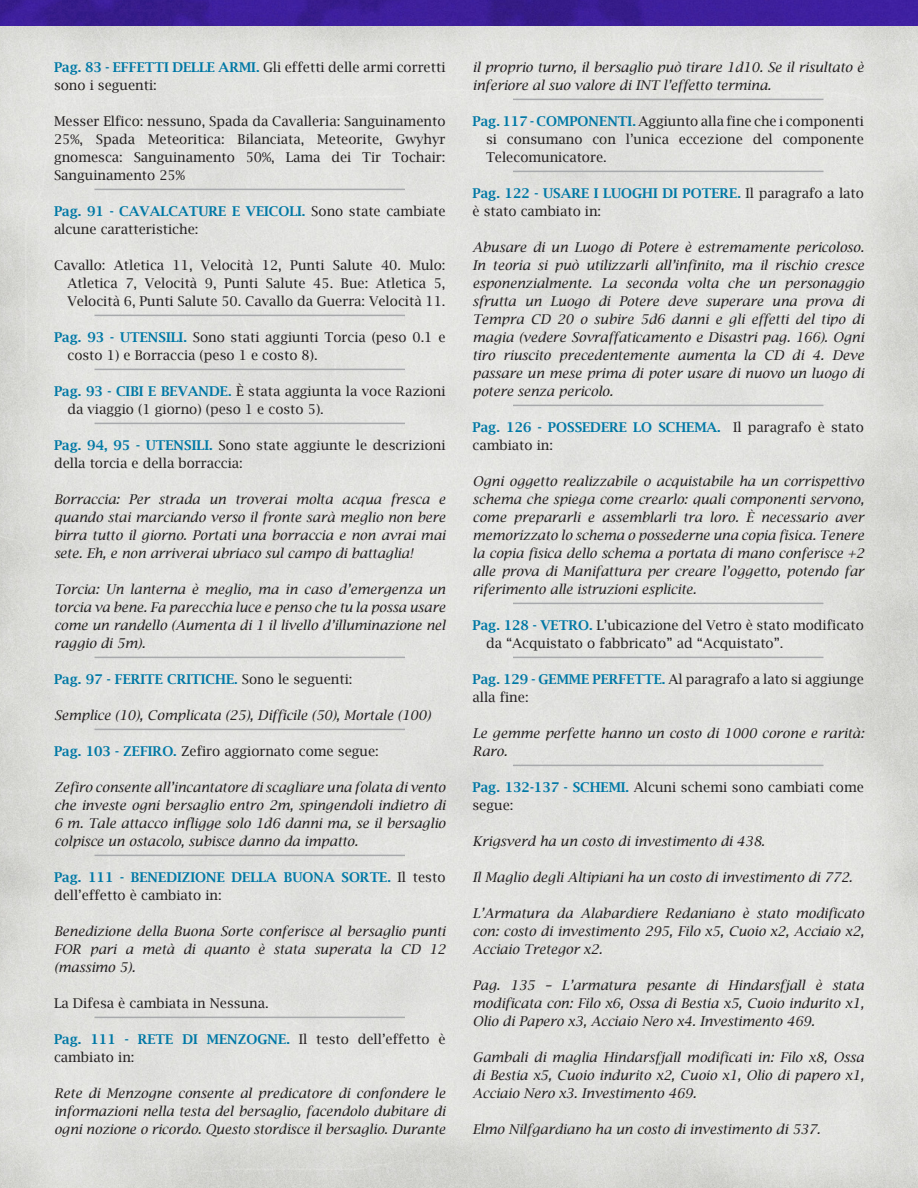
<style>
.page{position:relative;width:918px;height:1188px;background:#fff}
.page>*{position:absolute;margin:0;border:0;box-sizing:border-box;transform-origin:0 0}
.t1{font:italic 13.5px/18px "Lucida Bright";color:#231f20;text-align:justify}
.t2{font:13.5px/18px "Lucida Bright";color:#231f20}
.t3{font:600 13.5px/18px "Lucida Bright";color:#0078a5}
.s1{font-weight:600;color:#0078a5}
.s2{font-weight:400;color:#231f20}
</style>
<div class="page">
<img style="left:0;top:26px;width:918px;height:1162px">
<img style="left:0;top:0;width:918px;height:26px">
<hr style="left:94px;top:189px;width:311px;height:1px;background:#a7a9ac">
<hr style="left:94px;top:315px;width:311px;height:1px;background:#a7a9ac">
<hr style="left:94px;top:369px;width:311px;height:1px;background:#a7a9ac">
<hr style="left:94px;top:423px;width:311px;height:1px;background:#a7a9ac">
<hr style="left:94px;top:657px;width:311px;height:1px;background:#a7a9ac">
<hr style="left:94px;top:729px;width:311px;height:1px;background:#a7a9ac">
<hr style="left:94px;top:855px;width:311px;height:1px;background:#a7a9ac">
<hr style="left:94px;top:1017px;width:311px;height:1px;background:#a7a9ac">
<hr style="left:513px;top:99px;width:311px;height:1px;background:#a7a9ac">
<hr style="left:513px;top:171px;width:311px;height:1px;background:#a7a9ac">
<hr style="left:513px;top:405px;width:311px;height:1px;background:#a7a9ac">
<hr style="left:513px;top:603px;width:311px;height:1px;background:#a7a9ac">
<hr style="left:513px;top:657px;width:311px;height:1px;background:#a7a9ac">
<hr style="left:513px;top:765px;width:311px;height:1px;background:#a7a9ac">
<p class="t2" style="left:54px;top:58px;width:393px"><span class="s1">Pag. 83 - EFFETTI DELLE ARMI.</span> Gli effetti delle armi corretti sono i seguenti:</p>
<p class="t2" style="left:54px;top:112px;width:393px;text-align:justify">Messer Elfico: nessuno, Spada da Cavalleria: Sanguinamento 25%, Spada Meteoritica: Bilanciata, Meteorite, Gwyhyr gnomesca: Sanguinamento 50%, Lama dei Tir Tochair:<br>Sanguinamento 25%</p>
<p class="t2" style="left:54px;top:202px;width:393px"><span class="s1">Pag. 91 - CAVALCATURE E VEICOLI.</span> Sono state cambiate alcune caratteristiche:</p>
<p class="t2" style="left:68px;top:256px;width:379px;text-align:justify;text-indent:-14px">Cavallo: Atletica 11, Velocità 12, Punti Salute 40. Mulo:<br>Atletica 7, Velocità 9, Punti Salute 45. Bue: Atletica 5, Velocità 6, Punti Salute 50. Cavallo da Guerra: Velocità 11.</p>
<p class="t2" style="left:68px;top:328px;width:379px;text-indent:-14px"><span class="s1">Pag. 93 - UTENSILI.</span> Sono stati aggiunti Torcia (peso 0.1 e costo 1) e Borraccia (peso 1 e costo 8).</p>
<p class="t2" style="left:68px;top:382px;width:379px;text-indent:-14px"><span class="s1">Pag. 93 - CIBI E BEVANDE.</span> È stata aggiunta la voce Razioni da viaggio (1 giorno) (peso 1 e costo 5).</p>
<p class="t2" style="left:54px;top:436px;width:393px"><span class="s1">Pag. 94, 95 - UTENSILI.</span> Sono state aggiunte le descrizioni della torcia e della borraccia:</p>
<p class="t1" style="left:54px;top:490px;width:393px">Borraccia: Per strada un troverai molta acqua fresca e quando stai marciando verso il fronte sarà meglio non bere birra tutto il giorno. Portati una borraccia e non avrai mai sete. Eh, e non arriverai ubriaco sul campo di battaglia!</p>
<p class="t1" style="left:54px;top:580px;width:393px">Torcia: Un lanterna è meglio, ma in caso d’emergenza un torcia va bene. Fa parecchia luce e penso che tu la possa usare come un randello (Aumenta di 1 il livello d’illuminazione nel raggio di 5m).</p>
<p class="t3" style="left:54px;top:670px;width:300px">Pag. 97 - FERITE CRITICHE. <span class="s2">Sono le seguenti:</span></p>
<p class="t1" style="left:54px;top:706px;width:378px">Semplice (10), Complicata (25), Difficile (50), Mortale (100)</p>
<p class="t2" style="left:54px;top:742px;width:326px"><span class="s1">Pag. 103 - ZEFIRO.</span> Zefiro aggiornato come segue:</p>
<p class="t1" style="left:54px;top:778px;width:393px">Zefiro consente all’incantatore di scagliare una folata di vento che investe ogni bersaglio entro 2m, spingendoli indietro di 6 m. Tale attacco infligge solo 1d6 danni ma, se il bersaglio colpisce un ostacolo, subisce danno da impatto.</p>
<p class="t3" style="left:54px;top:868px;width:393px">Pag. 111 - BENEDIZIONE DELLA BUONA SORTE. <span class="s2">Il testo dell’effetto è cambiato in:</span></p>
<p class="t1" style="left:54px;top:922px;width:393px">Benedizione della Buona Sorte conferisce al bersaglio punti FOR pari a metà di quanto è stata superata la CD 12 (massimo 5).</p>
<p class="t2" style="left:54px;top:994px;width:216px">La Difesa è cambiata in Nessuna.</p>
<p class="t2" style="left:54px;top:1030px;width:393px"><span class="s1">Pag. 111 - RETE DI MENZOGNE.</span> Il testo dell’effetto è cambiato in:</p>
<p class="t1" style="left:54px;top:1084px;width:393px">Rete di Menzogne consente al predicatore di confondere le informazioni nella testa del bersaglio, facendolo dubitare di ogni nozione o ricordo. Questo stordisce il bersaglio. Durante</p>
<p class="t1" style="left:472px;top:58px;width:393px">il proprio turno, il bersaglio può tirare 1d10. Se il risultato è inferiore al suo valore di INT l’effetto termina.</p>
<p class="t2" style="left:486px;top:112px;width:380px;text-align:justify;text-indent:-14px"><span class="s1">Pag. 117 - COMPONENTI.</span> Aggiunto alla fine che i componenti si consumano con l’unica eccezione del componente Telecomunicatore.</p>
<p class="t2" style="left:472px;top:184px;width:393px"><span class="s1">Pag. 122 - USARE I LUOGHI DI POTERE.</span> Il paragrafo a lato è stato cambiato in:</p>
<p class="t1" style="left:472px;top:238px;width:393px">Abusare di un Luogo di Potere è estremamente pericoloso.<br>In teoria si può utilizzarli all’infinito, ma il rischio cresce esponenzialmente. La seconda volta che un personaggio sfrutta un Luogo di Potere deve superare una prova di Tempra CD 20 o subire 5d6 danni e gli effetti del tipo di magia (vedere Sovraffaticamento e Disastri pag. 166). Ogni tiro riuscito precedentemente aumenta la CD di 4. Deve passare un mese prima di poter usare di nuovo un luogo di potere senza pericolo.</p>
<p class="t2" style="left:472px;top:418px;width:393px"><span class="s1">Pag. 126 - POSSEDERE LO SCHEMA.</span> Il paragrafo è stato cambiato in:</p>
<p class="t1" style="left:472px;top:472px;width:393px">Ogni oggetto realizzabile o acquistabile ha un corrispettivo schema che spiega come crearlo: quali componenti servono, come prepararli e assemblarli tra loro. È necessario aver memorizzato lo schema o possederne una copia fisica. Tenere la copia fisica dello schema a portata di mano conferisce +2 alle prova di Manifattura per creare l’oggetto, potendo far riferimento alle istruzioni esplicite.</p>
<p class="t2" style="left:486px;top:616px;width:380px;text-indent:-14px"><span class="s1">Pag. 128 - VETRO.</span> L’ubicazione del Vetro è stato modificato da “Acquistato o fabbricato” ad “Acquistato”.</p>
<p class="t2" style="left:472px;top:670px;width:393px"><span class="s1">Pag. 129 - GEMME PERFETTE.</span> Al paragrafo a lato si aggiunge alla fine:</p>
<p class="t1" style="left:472px;top:724px;width:393px">Le gemme perfette hanno un costo di 1000 corone e rarità:<br>Raro.</p>
<p class="t2" style="left:472px;top:778px;width:393px"><span class="s1">Pag. 132-137 - SCHEMI.</span> Alcuni schemi sono cambiati come segue:</p>
<p class="t1" style="left:472px;top:832px;width:294px">Krigsverd ha un costo di investimento di 438.</p>
<p class="t1" style="left:472px;top:868px;width:382px">Il Maglio degli Altipiani ha un costo di investimento di 772.</p>
<p class="t1" style="left:472px;top:904px;width:393px">L’Armatura da Alabardiere Redaniano è stato modificato con: costo di investimento 295, Filo x5, Cuoio x2, Acciaio x2, Acciaio Tretegor x2.</p>
<p class="t1" style="left:472px;top:976px;width:393px">Pag. 135 – L’armatura pesante di Hindarsfjall è stata modificata con: Filo x6, Ossa di Bestia x5, Cuoio indurito x1, Olio di Papero x3, Acciaio Nero x4. Investimento 469.</p>
<p class="t1" style="left:472px;top:1048px;width:393px">Gambali di maglia Hindarsfjall modificati in: Filo x8, Ossa di Bestia x5, Cuoio indurito x2, Cuoio x1, Olio di papero x1, Acciaio Nero x3. Investimento 469.</p>
<p class="t1" style="left:472px;top:1120px;width:349px">Elmo Nilfgardiano ha un costo di investimento di 537.</p>
</div>
